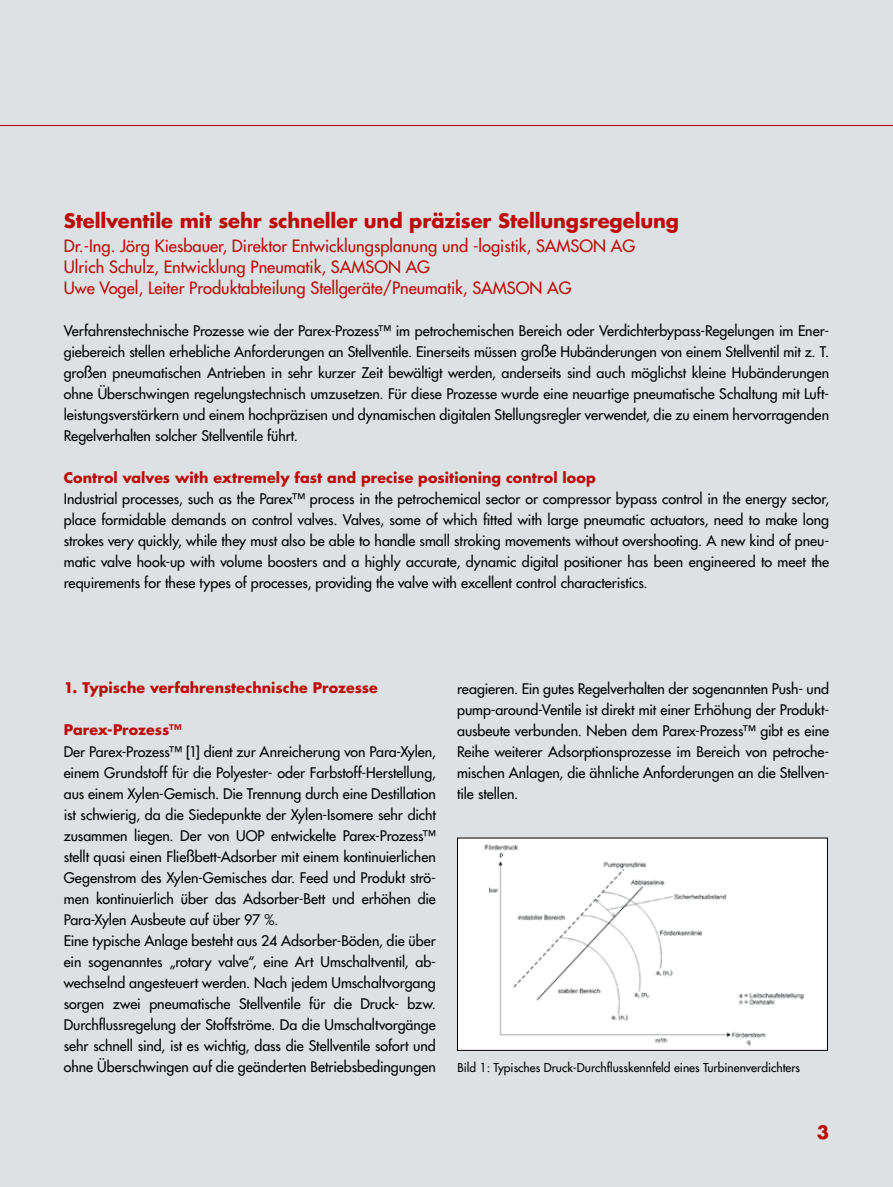
<style>
.page{position:relative;width:893px;height:1187px;background:#fff}
.page>*{position:absolute;margin:0;border:0;box-sizing:border-box;transform-origin:0 0}
.t1{font:700 19.5px "Futura";letter-spacing:-.005em;color:#bb0c0a}
.t2{font:700 18px "Futura";color:#bb0c0a}
.t3{font:16.5px/21px "Futura";color:#bb0c0a}
.t4{font:14.25px/21px "Futura";color:#000;text-align:justify}
.t5{font:700 14.25px "Futura";letter-spacing:.005em;color:#bb0c0a}
.t6{font:12px "Futura";color:#000}
</style>
<div class="page">
<div style="left:0;top:0;width:893px;height:1186px;background:#dde1e3"></div>
<hr style="left:0;top:125px;width:893px;height:1px;background:#bb0c0a">
<div style="left:457px;top:838px;width:370px;height:212px;background:#fff"></div>
<img style="left:484px;top:844px;width:320px;height:202px">
<div style="left:457px;top:837px;width:371px;height:213px;border:1px solid #000"></div>
<h1 class="t1" style="left:64px;top:207px;width:617px">Stellventile mit sehr schneller und präziser Stellungsregelung</h1>
<p class="t3" style="left:64px;top:235px;width:573px">Dr.-Ing. Jörg Kiesbauer, Direktor Entwicklungsplanung und -logistik, SAMSON AG<br>Ulrich Schulz, Entwicklung Pneumatik, SAMSON AG<br>Uwe Vogel, Leiter Produktabteilung Stellgeräte/Pneumatik, SAMSON AG</p>
<p class="t4" style="left:64px;top:320px;width:767px">Verfahrenstechnische Prozesse wie der Parex-Prozess™ im petrochemischen Bereich oder Verdichterbypass-Regelungen im Ener&shy;giebereich stellen erhebliche Anforderungen an Stellventile. Einerseits müssen große Hubänderungen von einem Stellventil mit z. T. großen pneumatischen Antrieben in sehr kurzer Zeit bewältigt werden, anderseits sind auch möglichst kleine Hubänderungen ohne Überschwingen regelungstechnisch umzusetzen. Für diese Prozesse wurde eine neuartige pneumatische Schaltung mit Luft&shy;leistungsverstärkern und einem hochpräzisen und dynamischen digitalen Stellungsregler verwendet, die zu einem hervorragenden Regelverhalten solcher Stellventile führt.</p>
<p class="t5" style="left:64px;top:468px;width:533px">Control valves with extremely fast and precise positioning control loop</p>
<p class="t4" style="left:64px;top:488px;width:767px">Industrial processes, such as the Parex™ process in the petrochemical sector or compressor bypass control in the energy sector, place formidable demands on control valves. Valves, some of which fitted with large pneumatic actuators, need to make long strokes very quickly, while they must also be able to handle small stroking movements without overshooting. A new kind of pneu&shy;matic valve hook-up with volume boosters and a highly accurate, dynamic digital positioner has been engineered to meet the requirements for these types of processes, providing the valve with excellent control characteristics.</p>
<p class="t5" style="left:64px;top:678px;width:316px">1. Typische verfahrenstechnische Prozesse</p>
<p class="t5" style="left:64px;top:720px;width:120px">Parex-Prozess™</p>
<p class="t4" style="left:64px;top:740px;width:374px;text-align:left">Der Parex-Prozess™ [1] dient zur Anreicherung von Para-Xylen, einem Grundstoff für die Polyester- oder Farbstoff-Herstellung, aus einem Xylen-Gemisch. Die Trennung durch eine Destillation ist schwierig, da die Siedepunkte der Xylen-Isomere sehr dicht zusammen liegen. Der von UOP entwickelte Parex-Prozess™ stellt quasi einen Fließbett-Adsorber mit einem kontinuierlichen Gegenstrom des Xylen-Gemisches dar. Feed und Produkt strö&shy;men kontinuierlich über das Adsorber-Bett und erhöhen die Para-Xylen Ausbeute auf über 97 %.<br>Eine typische Anlage besteht aus 24 Adsorber-Böden, die über ein sogenanntes „rotary valve“, eine Art Umschaltventil, ab&shy;wechselnd angesteuert werden. Nach jedem Umschaltvorgang sorgen zwei pneumatische Stellventile für die Druck- bzw.<br>Durchflussregelung der Stoffströme. Da die Umschaltvorgänge sehr schnell sind, ist es wichtig, dass die Stellventile sofort und ohne Überschwingen auf die geänderten Betriebsbedingungen</p>
<p class="t4" style="left:457px;top:677px;width:374px">reagieren. Ein gutes Regelverhalten der sogenannten Push- und pump-around-Ventile ist direkt mit einer Erhöhung der Produkt&shy;ausbeute verbunden. Neben dem Parex-Prozess™ gibt es eine Reihe weiterer Adsorptionsprozesse im Bereich von petroche&shy;mischen Anlagen, die ähnliche Anforderungen an die Stellven&shy;tile stellen.</p>
<p class="t6" style="left:457px;top:1059px;width:344px">Bild 1: Typisches Druck-Durchflusskennfeld eines Turbinenverdichters</p>
<p class="t2" style="left:817px;top:1119px;width:14px">3</p>
</div>
